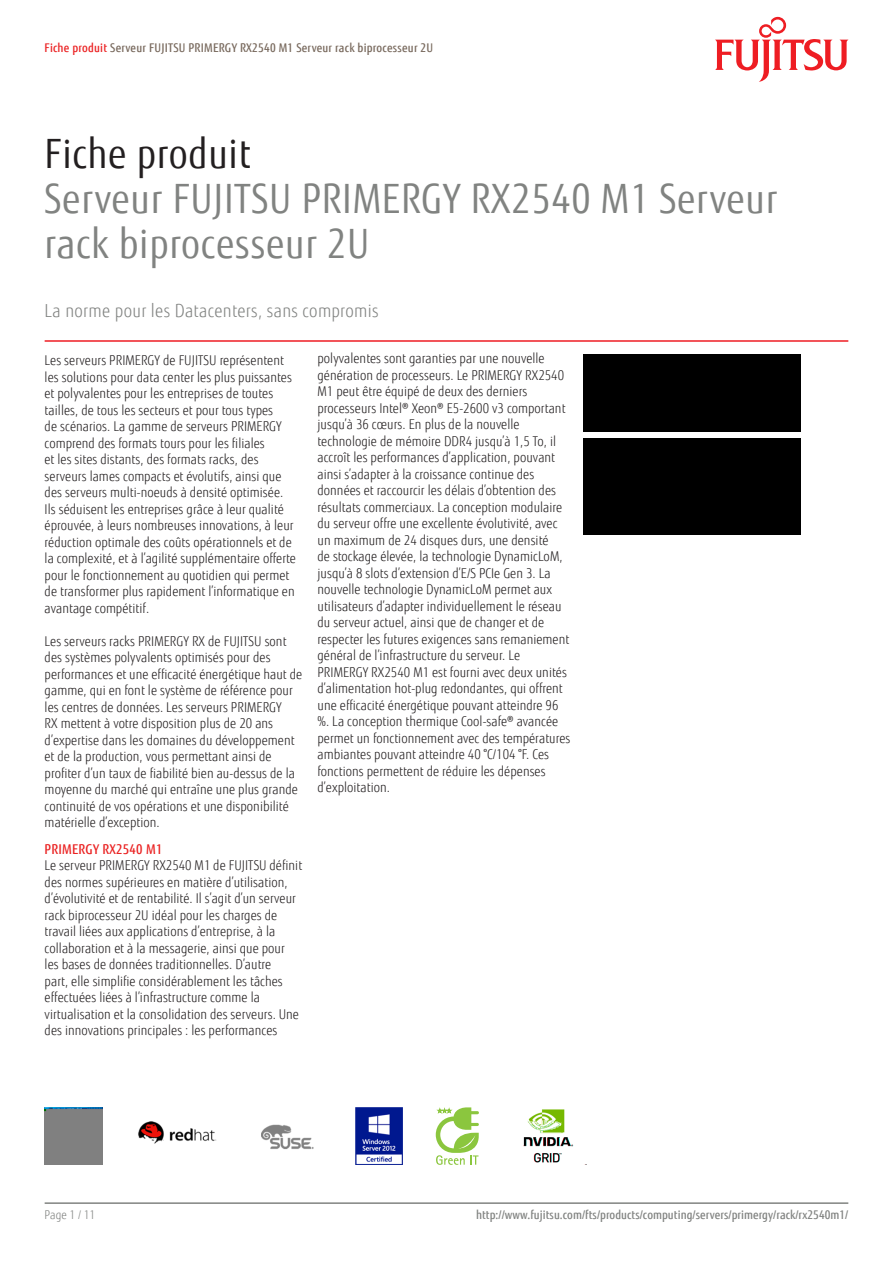
<style>
.page{position:relative;width:893px;height:1263px;background:#fff}
.page>*{position:absolute;margin:0;border:0;box-sizing:border-box;transform-origin:0 0}
.t1{font:40.5px/45px "Fujitsu Sans";letter-spacing:.02em;color:#818381;scale:.9 1}
.t2{font:40.5px "Fujitsu Sans";letter-spacing:.02em;color:#231f20;scale:.9 1}
.t3{font:300 18px "Fujitsu Sans";letter-spacing:.02em;color:#818381;scale:.9 1}
.t4{font:300 13.5px/16.5px "Fujitsu Sans";letter-spacing:.005em;color:#231f20;scale:.9 1}
.t5{font:500 13.5px "Fujitsu Sans";letter-spacing:.02em;color:#ea2323;scale:.9 1}
.t6{font:500 12px "Fujitsu Sans";letter-spacing:.005em;color:#818381;scale:.9 1}
.t7{font:500 12px "Fujitsu Sans";letter-spacing:.02em;color:#78695d;scale:.9 1}
.t8{font:300 12px "Fujitsu Sans";letter-spacing:.005em;color:#818381;scale:.9 1}
.s1{color:#eb2223}
</style>
<div class="page">
<hr style="left:45px;top:1202px;width:803px;height:2px;background:#818381">
<hr style="left:45px;top:340px;width:803px;height:2px;background:#ee1d23">
<svg style="left:715px;top:17px;width:133px;height:65px"></svg>
<div style="left:584px;top:355px;width:217px;height:77px;background:#000"></div>
<div style="left:584px;top:438px;width:217px;height:97px;background:#000"></div>
<div style="left:45px;top:1107px;width:57px;height:58px;background:#808080"></div>
<img style="left:138px;top:1121px;width:79px;height:23px">
<img style="left:261px;top:1124px;width:53px;height:26px">
<img style="left:356px;top:1107px;width:46px;height:58px">
<svg style="left:436px;top:1107px;width:43px;height:58px"></svg>
<img style="left:523px;top:1109px;width:64px;height:56px">
<p class="t7" style="left:45px;top:40px;width:433px"><span class="s1">Fiche produit</span> Serveur FUJITSU PRIMERGY RX2540 M1 Serveur rack biprocesseur 2U</p>
<h1 class="t2" style="left:45px;top:130px;width:230px">Fiche produit</h1>
<h1 class="t1" style="left:45px;top:177px;width:816px">Serveur FUJITSU PRIMERGY RX2540 M1 Serveur rack biprocesseur 2U</h1>
<h2 class="t3" style="left:45px;top:300px;width:372px">La norme pour les Datacenters, sans compromis</h2>
<p class="t4" style="left:45px;top:352px;width:281px">Les serveurs PRIMERGY de FUJITSU représentent les solutions pour data center les plus puissantes et polyvalentes pour les entreprises de toutes tailles, de tous les secteurs et pour tous types<br>de scénarios. La gamme de serveurs PRIMERGY comprend des formats tours pour les filiales<br>et les sites distants, des formats racks, des serveurs lames compacts et évolutifs, ainsi que des serveurs multi-noeuds à densité optimisée.<br>Ils séduisent les entreprises grâce à leur qualité éprouvée, à leurs nombreuses innovations, à leur réduction optimale des coûts opérationnels et de la complexité, et à l’agilité supplémentaire offerte pour le fonctionnement au quotidien qui permet de transformer plus rapidement l’informatique en avantage compétitif.</p>
<p class="t4" style="left:45px;top:633px;width:288px">Les serveurs racks PRIMERGY RX de FUJITSU sont des systèmes polyvalents optimisés pour des performances et une efficacité énergétique haut de gamme, qui en font le système de référence pour les centres de données. Les serveurs PRIMERGY<br>RX mettent à votre disposition plus de 20 ans d’expertise dans les domaines du développement et de la production, vous permettant ainsi de profiter d’un taux de fiabilité bien au-dessus de la moyenne du marché qui entraîne une plus grande continuité de vos opérations et une disponibilité matérielle d’exception.</p>
<p class="t5" style="left:45px;top:840px;width:132px">PRIMERGY RX2540 M1</p>
<p class="t4" style="left:45px;top:857px;width:288px">Le serveur PRIMERGY RX2540 M1 de FUJITSU définit des normes supérieures en matière d’utilisation, d’évolutivité et de rentabilité. Il s’agit d’un serveur rack biprocesseur 2U idéal pour les charges de travail liées aux applications d’entreprise, à la collaboration et à la messagerie, ainsi que pour les bases de données traditionnelles. D’autre<br>part, elle simplifie considérablement les tâches effectuées liées à l’infrastructure comme la virtualisation et la consolidation des serveurs. Une des innovations principales : les performances</p>
<p class="t4" style="left:317px;top:350px;width:282px">polyvalentes sont garanties par une nouvelle génération de processeurs. Le PRIMERGY RX2540<br>M1 peut être équipé de deux des derniers processeurs Intel® Xeon® E5-2600 v3 comportant jusqu’à 36 cœurs. En plus de la nouvelle technologie de mémoire DDR4 jusqu’à 1,5 To, il accroît les performances d’application, pouvant ainsi s’adapter à la croissance continue des données et raccourcir les délais d’obtention des résultats commerciaux. La conception modulaire du serveur offre une excellente évolutivité, avec un maximum de 24 disques durs, une densité<br>de stockage élevée, la technologie DynamicLoM, jusqu’à 8 slots d’extension d’E/S PCIe Gen 3. La nouvelle technologie DynamicLoM permet aux utilisateurs d’adapter individuellement le réseau du serveur actuel, ainsi que de changer et de respecter les futures exigences sans remaniement général de l’infrastructure du serveur. Le PRIMERGY RX2540 M1 est fourni avec deux unités d’alimentation hot-plug redondantes, qui offrent une efficacité énergétique pouvant atteindre 96 %. La conception thermique Cool-safe® avancée permet un fonctionnement avec des températures ambiantes pouvant atteindre 40 °C/104 °F. Ces fonctions permettent de réduire les dépenses d’exploitation.</p>
<p class="t8" style="left:45px;top:1208px;width:58px">Page 1 / 11</p>
<p class="t6" style="left:476px;top:1208px;width:415px">http://www.fujitsu.com/fts/products/computing/servers/primergy/rack/rx2540m1/</p>
</div>
